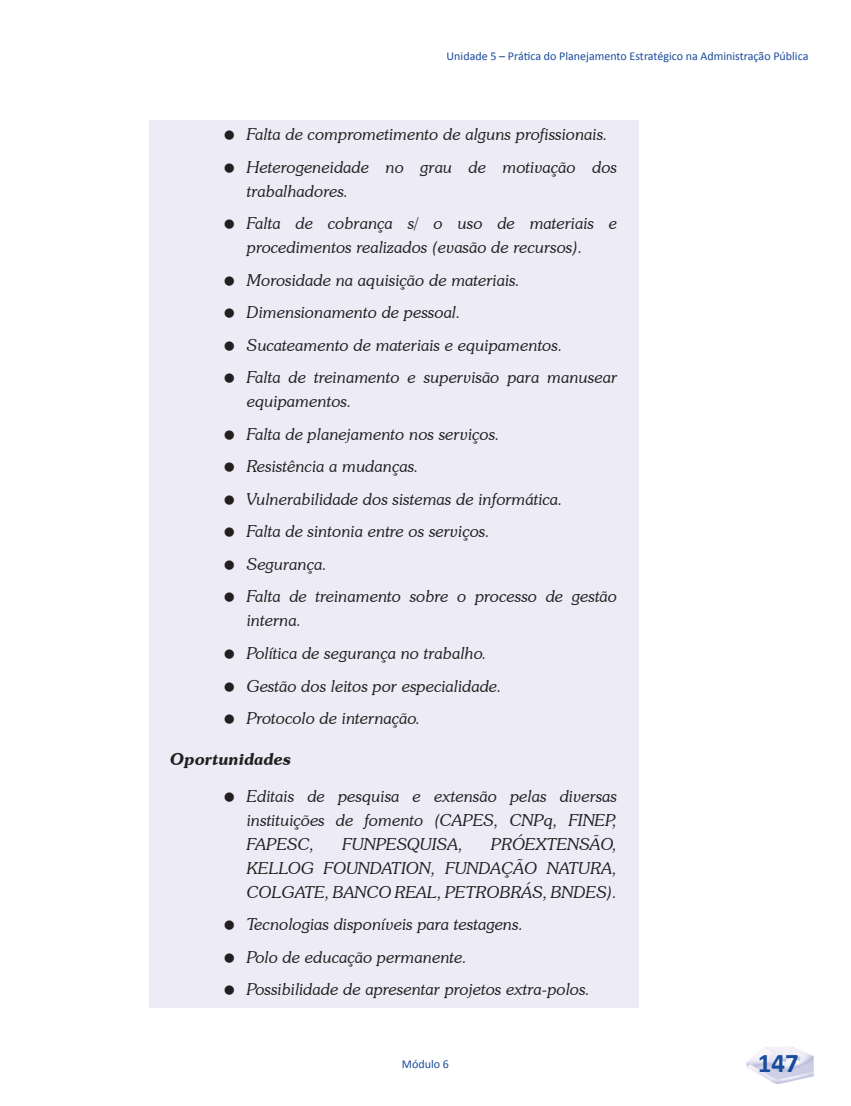
<style>
.page{position:relative;width:851px;height:1106px;background:#fff}
.page>*{position:absolute;margin:0;border:0;box-sizing:border-box;transform-origin:0 0}
.t1{font:700 27px "Calibri";color:#194b9b}
.t2{font:italic 300 16.5px/32.5px "Souvenir IT Cby BT";letter-spacing:.01em;color:#231f20}
.t3{font:italic 600 16.5px "Souvenir IT Cby BT";letter-spacing:.01em;color:#231f20}
.t4{font:12px "Calibri";color:#194b9b}
</style>
<div class="page">
<img style="left:746px;top:1046px;width:67px;height:37px">
<div style="left:149px;top:120px;width:489px;height:888px;background:#edebf5"></div>
<p class="t4" style="left:446px;top:49px;width:363px">Unidade 5 – Prática do Planejamento Estratégico na Administração Pública</p>
<p class="t2" style="left:247px;top:118px;width:371px">Falta de comprometimento de alguns profissionais.<br>Heterogeneidade no grau de motivação dos</p>
<p class="t2" style="left:247px;top:174px;width:371px">trabalhadores.<br>Falta de cobrança s/ o uso de materiais e</p>
<p class="t2" style="left:247px;top:231px;width:371px">procedimentos realizados (evasão de recursos).<br>Morosidade na aquisição de materiais.<br>Dimensionamento de pessoal.<br>Sucateamento de materiais e equipamentos.<br>Falta de treinamento e supervisão para manusear</p>
<p class="t2" style="left:247px;top:385px;width:371px">equipamentos.<br>Falta de planejamento nos serviços.<br>Resistência a mudanças.<br>Vulnerabilidade dos sistemas de informática.<br>Falta de sintonia entre os serviços.<br>Segurança.<br>Falta de treinamento sobre o processo de gestão</p>
<p class="t2" style="left:247px;top:604px;width:256px">interna.<br>Política de segurança no trabalho.<br>Gestão dos leitos por especialidade.<br>Protocolo de internação.</p>
<p class="t3" style="left:170px;top:748px;width:122px">Oportunidades</p>
<p class="t2" style="left:247px;top:783px;width:371px;line-height:24px;text-align:justify">Editais de pesquisa e extensão pelas diversas instituições de fomento (CAPES, CNPq, FINEP, FAPESC,</p>
<p class="t2" style="left:247px;top:831px;width:371px;line-height:24px;text-align:justify;text-indent:244px">PRÓEXTENSÃO, KELLOG FOUNDATION, FUNDAÇÃO NATURA, COLGATE, BANCO REAL, PETROBRÁS, BNDES).</p>
<p class="t2" style="left:247px;top:908px;width:345px">Tecnologias disponíveis para testagens.<br>Polo de educação permanente.<br>Possibilidade de apresentar projetos extra-polos.</p>
<p class="t2" style="left:342px;top:827px;width:122px">FUNPESQUISA,</p>
<p class="t4" style="left:402px;top:1056px;width:49px">Módulo 6</p>
<h1 class="t1" style="left:757px;top:1045px;width:43px">147</h1>
</div>
